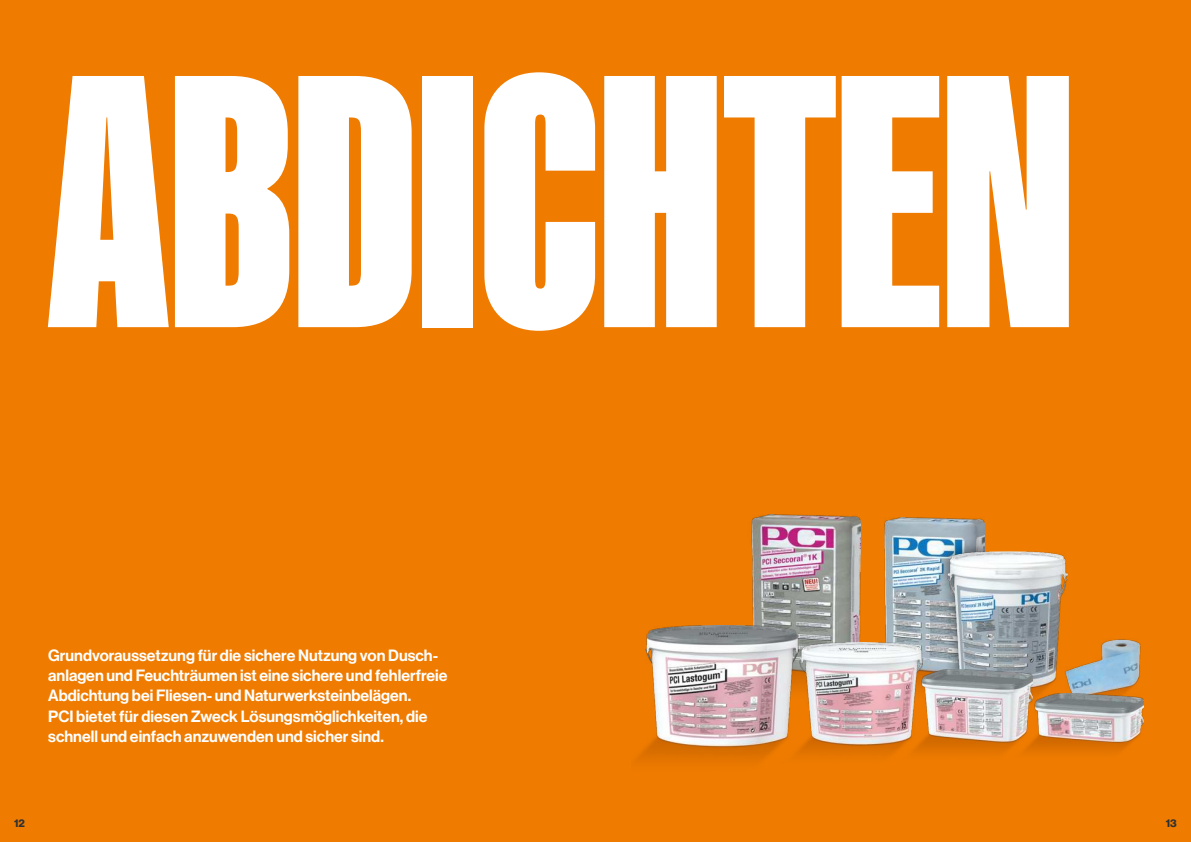
<style>
.page{position:relative;width:1191px;height:842px;background:#ef7c00}
.page>*{position:absolute;margin:0;border:0;box-sizing:border-box;transform-origin:0 0}
.t1{font:900 364px "Kaneda Gothic";color:#fff}
.t2{font:16px/20.4px "N Haas Grotesk DS Pro 65 Md";color:#fff}
.t3{font:11px "N Haas Grotesk DS Pro 75 Bd";color:#313132}
</style>
<div class="page">
<img style="left:718px;top:514px;width:142px;height:128px">
<img style="left:840px;top:518px;width:144px;height:151px">
<div style="left:934px;top:537px;width:50px;height:159px;background:#000;opacity:.75"></div>
<img style="left:926px;top:551px;width:141px;height:142px">
<img style="left:922px;top:669px;width:110px;height:84px">
<img style="left:637px;top:626px;width:161px;height:135px">
<img style="left:780px;top:642px;width:142px;height:119px">
<img style="left:1055px;top:639px;width:85px;height:54px">
<img style="left:1014px;top:693px;width:129px;height:60px">
<h1 class="t1" style="left:48px;top:16px;width:1028px">ABDICHTEN</h1>
<p class="t2" style="left:48px;top:645px;width:401px">Grundvoraussetzung für die sichere Nutzung von Dusch&shy;anlagen und Feuchträumen ist eine sichere und fehlerfreie Abdichtung bei Fliesen- und Naturwerksteinbelägen.<br>PCI bietet für diesen Zweck Lösungsmöglichkeiten, die schnell und einfach anzuwenden und sicher sind.</p>
<p class="t3" style="left:14px;top:819px;width:12px">12</p>
<p class="t3" style="left:1165px;top:819px;width:13px">13</p>
</div>
